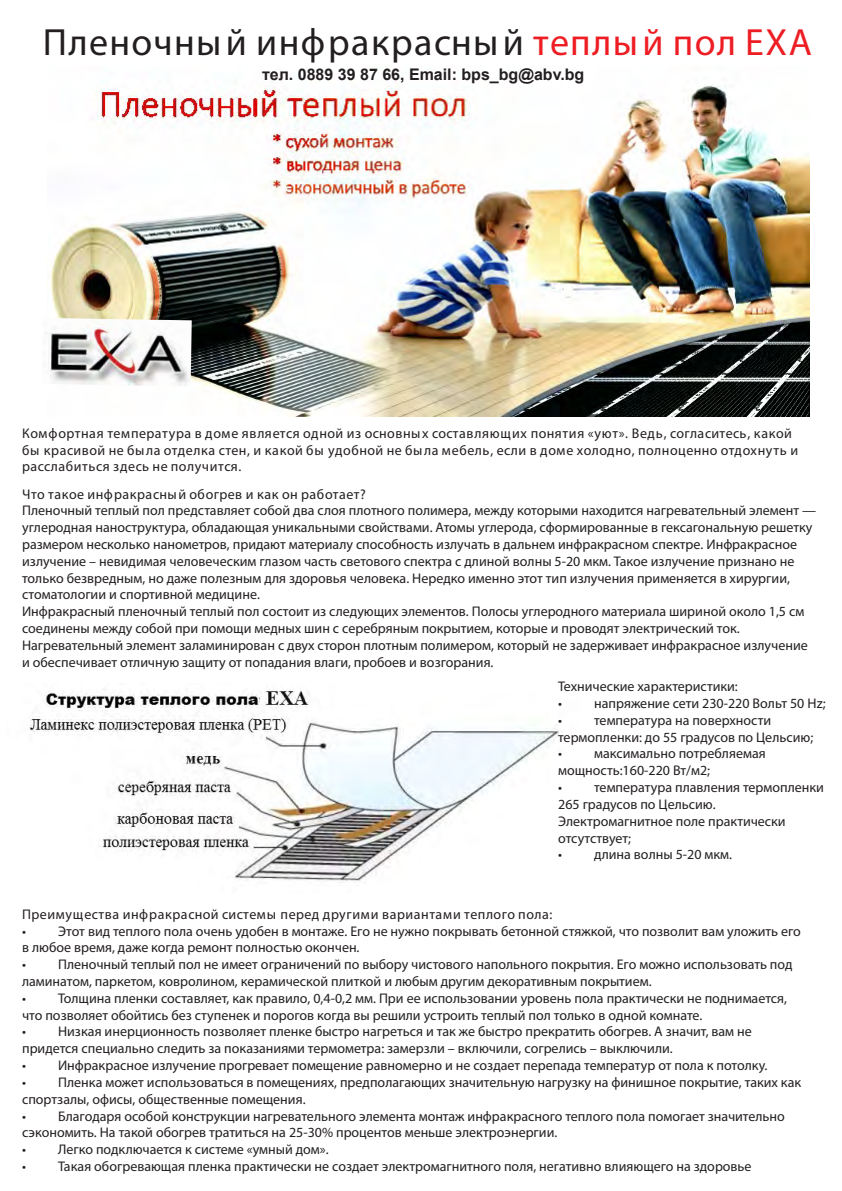
<style>
.page{position:relative;width:842px;height:1191px;background:#fff}
.page>*{position:absolute;margin:0;border:0;box-sizing:border-box;transform-origin:0 0}
.t1{font:700 38px "Myriad Pro";letter-spacing:.04em;color:#231f20}
.t2{font:700 16px "Arial";color:#231f20}
.t3{font:14px/16.8px "Myriad Pro";color:#231f20}
.t4{font:700 14px/16.8px "Myriad Pro";letter-spacing:.035em;color:#231f20}
.t5{font:700 14px "Myriad Pro";color:#231f20}
.s1{color:#ee1d23}
</style>
<div class="page">
<img style="left:47px;top:82px;width:762px;height:335px">
<img style="left:30px;top:689px;width:529px;height:194px">
<img style="left:45px;top:318px;width:147px;height:68px">
<h1 class="t1" style="left:43px;top:18px;width:771px">Пленочный инфракрасный <span class="s1">теплый пол ЕХА</span></h1>
<p class="t2" style="left:262px;top:63px;width:324px">тел. 0889 39 87 66, Email: bps_bg@abv.bg</p>
<p class="t4" style="left:22px;top:424px;width:777px">Комфортная температура в доме является одной из основных составляющих понятия «уют». Ведь, согласитесь, какой бы красивой не была отделка стен, и какой бы удобной не была мебель, если в доме холодно, полноценно отдохнуть и расслабиться здесь не получится.</p>
<p class="t4" style="left:22px;top:485px;width:345px">Что такое инфракрасный обогрев и как он работает?</p>
<p class="t3" style="left:22px;top:502px;width:795px">Пленочный теплый пол представляет собой два слоя плотного полимера, между которыми находится нагревательный элемент — углеродная наноструктура, обладающая уникальными свойствами. Атомы углерода, сформированные в гексагональную решетку размером несколько нанометров, придают материалу способность излучать в дальнем инфракрасном спектре. Инфракрасное излучение – невидимая человеческим глазом часть светового спектра с длиной волны 5-20 мкм. Такое излучение признано не только безвредным, но даже полезным для здоровья человека. Нередко именно этот тип излучения применяется в хирургии, стоматологии и спортивной медицине.<br>Инфракрасный пленочный теплый пол состоит из следующих элементов. Полосы углеродного материала шириной около 1,5 см соединены между собой при помощи медных шин с серебряным покрытием, которые и проводят электрический ток.<br>Нагревательный элемент заламинирован с двух сторон плотным полимером, который не задерживает инфракрасное излучение и обеспечивает отличную защиту от попадания влаги, пробоев и возгорания.</p>
<p class="t5" style="left:558px;top:678px;width:181px">Технические характеристики:</p>
<p class="t3" style="left:558px;top:694px;width:269px">• напряжение сети 230-220 Вольт 50 Hz;</p>
<p class="t3" style="left:558px;top:711px;width:257px">• температура на поверхности термопленки: до 55 градусов по Цельсию;</p>
<p class="t3" style="left:558px;top:745px;width:209px">• максимально потребляемая мощность:160-220 Вт/м2;</p>
<p class="t3" style="left:558px;top:778px;width:267px">• температура плавления термопленки<br>265 градусов по Цельсию.<br>Электромагнитное поле практически отсутствует;</p>
<p class="t3" style="left:558px;top:846px;width:175px">• длина волны 5-20 мкм.</p>
<p class="t4" style="left:22px;top:905px;width:532px">Преимущества инфракрасной системы перед другими вариантами теплого пола:</p>
<p class="t3" style="left:22px;top:922px;width:780px">• Этот вид теплого пола очень удобен в монтаже. Его не нужно покрывать бетонной стяжкой, что позволит вам уложить его в любое время, даже когда ремонт полностью окончен.</p>
<p class="t3" style="left:22px;top:956px;width:772px">• Пленочный теплый пол не имеет ограничений по выбору чистового напольного покрытия. Его можно использовать под ламинатом, паркетом, ковролином, керамической плиткой и любым другим декоративным покрытием.</p>
<p class="t3" style="left:22px;top:989px;width:766px">• Толщина пленки составляет, как правило, 0,4-0,2 мм. При ее использовании уровень пола практически не поднимается, что позволяет обойтись без ступенек и порогов когда вы решили устроить теплый пол только в одной комнате.</p>
<p class="t3" style="left:22px;top:1023px;width:731px">• Низкая инерционность позволяет пленке быстро нагреться и так же быстро прекратить обогрев. А значит, вам не придется специально следить за показаниями термометра: замерзли – включили, согрелись – выключили.</p>
<p class="t3" style="left:22px;top:1056px;width:747px">• Инфракрасное излучение прогревает помещение равномерно и не создает перепада температур от пола к потолку.</p>
<p class="t3" style="left:22px;top:1073px;width:781px">• Пленка может использоваться в помещениях, предполагающих значительную нагрузку на финишное покрытие, таких как спортзалы, офисы, общественные помещения.</p>
<p class="t3" style="left:22px;top:1107px;width:764px">• Благодаря особой конструкции нагревательного элемента монтаж инфракрасного теплого пола помогает значительно сэкономить. На такой обогрев тратиться на 25-30% процентов меньше электроэнергии.</p>
<p class="t3" style="left:22px;top:1140px;width:308px">• Легко подключается к системе «умный дом».</p>
<p class="t3" style="left:22px;top:1157px;width:731px">• Такая обогревающая пленка практически не создает электромагнитного поля, негативно влияющего на здоровье</p>
</div>
